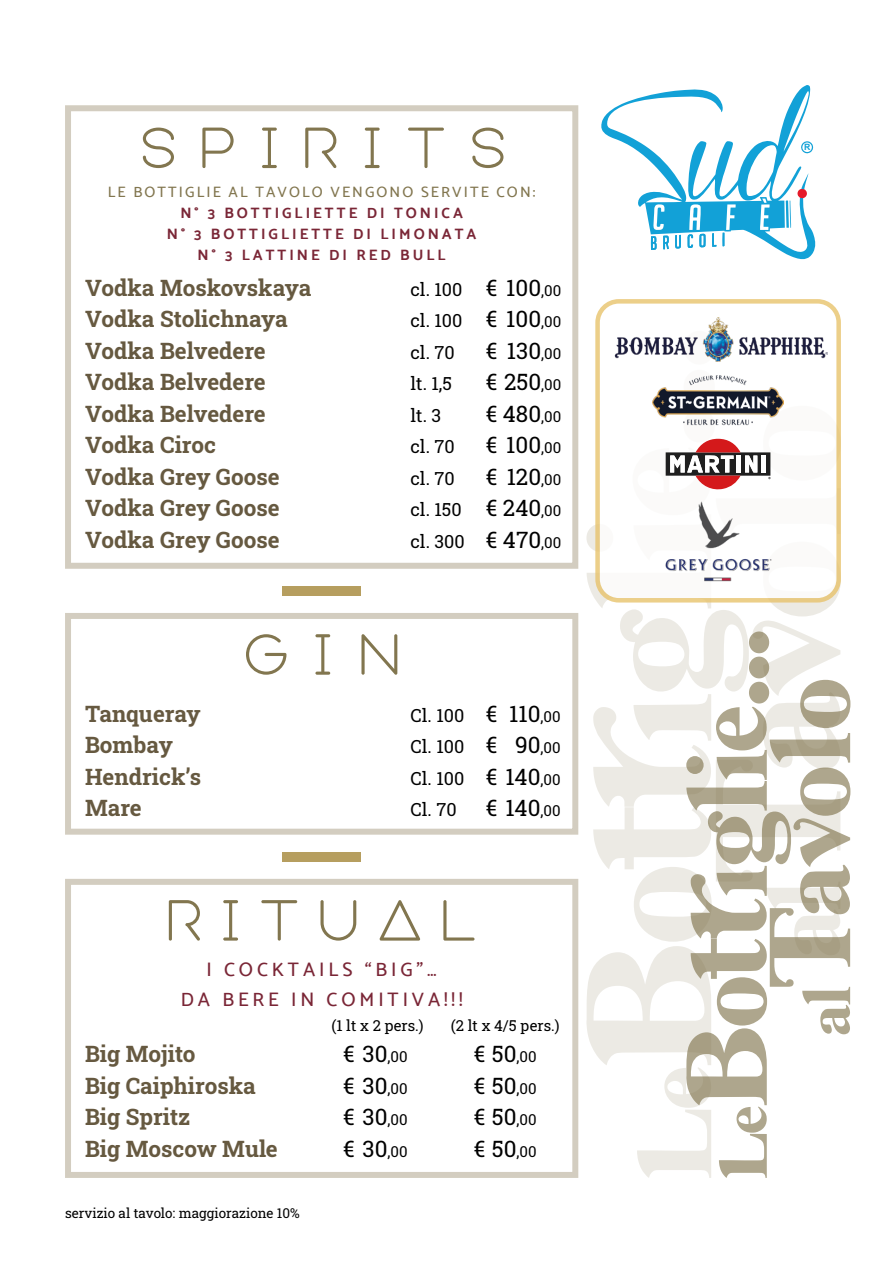
<style>
.page{position:relative;width:893px;height:1263px;background:#fff}
.page>*{position:absolute;margin:0;border:0;box-sizing:border-box;transform-origin:0 0}
.t1{font:700 22.5px "Roboto Slab";color:#665940}
.t2{font:22.5px "Roboto Slab";color:#000}
.t3{font:19.5px/30px "Mosk Medium 500";letter-spacing:.2em;color:#7a2636;text-align:center}
.t4{font:18px "Roboto Slab";color:#000}
.t5{font:15px/21px "Mosk Bold 700";letter-spacing:.2em;color:#7a2636;text-align:center}
.t6{font:15px "Mosk Medium 500";letter-spacing:.14em;color:#82764f}
.t7{font:15px "Roboto Slab";color:#000}
.t8{font:13.5px "Roboto Slab";color:#000}
.t9{font:700 8.7px "Arial";color:#12a1d7}
.s1{font-size:22.5px}
.s2{font-size:15px}
</style>
<div class="page">
<svg style="left:601px;top:85px;width:214px;height:174px"></svg>
<svg style="left:749px;top:955px;width:21px;height:223px"></svg>
<svg style="left:770px;top:684px;width:80px;height:350px"></svg>
<div style="left:282px;top:852px;width:79px;height:10px;background:#b69e5f"></div>
<div style="left:65px;top:613px;width:513px;height:222px;background:#fff;border:6px solid #bcb39e"></div>
<svg style="left:246px;top:634px;width:151px;height:41px"></svg>
<div style="left:282px;top:586px;width:79px;height:10px;background:#b69e5f"></div>
<div style="left:65px;top:879px;width:513px;height:299px;background:#fff;border:6px solid #bcb39e"></div>
<svg style="left:169px;top:900px;width:31px;height:41px"></svg>
<svg style="left:223px;top:900px;width:15px;height:41px"></svg>
<svg style="left:261px;top:900px;width:36px;height:40px"></svg>
<svg style="left:320px;top:900px;width:36px;height:41px"></svg>
<svg style="left:379px;top:900px;width:41px;height:41px"></svg>
<svg style="left:443px;top:900px;width:31px;height:41px"></svg>
<div style="left:65px;top:105px;width:513px;height:464px;background:#fff;border:6px solid #bcb39e"></div>
<svg style="left:143px;top:128px;width:31px;height:40px"></svg>
<svg style="left:202px;top:128px;width:32px;height:40px"></svg>
<svg style="left:262px;top:128px;width:15px;height:40px"></svg>
<svg style="left:305px;top:128px;width:32px;height:40px"></svg>
<svg style="left:365px;top:128px;width:15px;height:40px"></svg>
<svg style="left:408px;top:128px;width:36px;height:40px"></svg>
<svg style="left:472px;top:128px;width:31px;height:40px"></svg>
<svg style="left:586px;top:525px;width:163px;height:653px"></svg>
<svg style="left:716px;top:585px;width:125px;height:370px"></svg>
<div style="left:598px;top:301px;width:241px;height:299px;background:#fff;border-radius:21px"></div>
<div style="left:595px;top:299px;width:246px;height:303px;border:4px solid #e8c36c;border-radius:21px"></div>
<svg style="left:666px;top:439px;width:105px;height:51px"></svg>
<img style="left:614px;top:317px;width:213px;height:45px">
<img style="left:653px;top:375px;width:130px;height:51px">
<img style="left:665px;top:501px;width:107px;height:81px">
<p class="t6" style="left:108px;top:183px;width:429px">LE BOTTIGLIE AL TAVOLO VENGONO SERVITE CON:</p>
<p class="t5" style="left:167px;top:202px;width:311px">N° 3 BOTTIGLIETTE DI TONICA<br>N° 3 BOTTIGLIETTE DI LIMONATA<br>N° 3 LATTINE DI RED BULL</p>
<p class="t1" style="left:85px;top:272px;width:228px">Vodka Moskovskaya</p>
<p class="t4" style="left:411px;top:277px;width:152px">cl. 100 <span class="s1">€ 100</span><span class="s2">,00</span></p>
<p class="t1" style="left:85px;top:304px;width:204px">Vodka Stolichnaya</p>
<p class="t4" style="left:411px;top:308px;width:152px">cl. 100 <span class="s1">€ 100</span><span class="s2">,00</span></p>
<p class="t1" style="left:85px;top:335px;width:182px">Vodka Belvedere</p>
<p class="t4" style="left:411px;top:340px;width:46px">cl. 70</p>
<p class="t2" style="left:486px;top:335px;width:77px">€ 130<span class="s2">,00</span></p>
<p class="t1" style="left:85px;top:367px;width:182px">Vodka Belvedere</p>
<p class="t4" style="left:411px;top:371px;width:43px">lt. 1,5</p>
<p class="t2" style="left:486px;top:367px;width:77px">€ 250<span class="s2">,00</span></p>
<p class="t1" style="left:85px;top:398px;width:182px">Vodka Belvedere</p>
<p class="t4" style="left:411px;top:403px;width:32px">lt. 3</p>
<p class="t2" style="left:486px;top:398px;width:77px">€ 480<span class="s2">,00</span></p>
<p class="t1" style="left:85px;top:430px;width:133px">Vodka Ciroc</p>
<p class="t4" style="left:411px;top:434px;width:46px">cl. 70</p>
<p class="t2" style="left:486px;top:430px;width:77px">€ 100<span class="s2">,00</span></p>
<p class="t1" style="left:85px;top:461px;width:196px">Vodka Grey Goose</p>
<p class="t4" style="left:411px;top:466px;width:46px">cl. 70</p>
<p class="t2" style="left:486px;top:461px;width:77px">€ 120<span class="s2">,00</span></p>
<p class="t1" style="left:85px;top:493px;width:196px">Vodka Grey Goose</p>
<p class="t4" style="left:411px;top:497px;width:152px">cl. 150 <span class="s1">€ 240</span><span class="s2">,00</span></p>
<p class="t1" style="left:85px;top:524px;width:196px">Vodka Grey Goose</p>
<p class="t4" style="left:411px;top:529px;width:152px">cl. 300 <span class="s1">€ 470</span><span class="s2">,00</span></p>
<p class="t1" style="left:85px;top:698px;width:117px">Tanqueray</p>
<p class="t4" style="left:411px;top:703px;width:151px">Cl. 100 <span class="s1">€ 110</span><span class="s2">,00</span></p>
<p class="t1" style="left:85px;top:729px;width:89px">Bombay</p>
<p class="t4" style="left:411px;top:734px;width:151px">Cl. 100 <span class="s1">€ 90</span><span class="s2">,00</span></p>
<p class="t1" style="left:85px;top:761px;width:117px">Hendrick’s</p>
<p class="t4" style="left:411px;top:766px;width:151px">Cl. 100 <span class="s1">€ 140</span><span class="s2">,00</span></p>
<p class="t1" style="left:85px;top:792px;width:58px">Mare</p>
<p class="t4" style="left:411px;top:797px;width:48px">Cl. 70</p>
<p class="t2" style="left:486px;top:792px;width:76px">€ 140<span class="s2">,00</span></p>
<p class="t3" style="left:181px;top:954px;width:283px">I COCKTAILS “BIG”…<br>DA BERE IN COMITIVA!!!</p>
<p class="t7" style="left:331px;top:1015px;width:94px">(1 lt x 2 pers.)</p>
<p class="t7" style="left:451px;top:1015px;width:110px">(2 lt x 4/5 pers.)</p>
<p class="t1" style="left:85px;top:1039px;width:112px">Big Mojito</p>
<p class="t2" style="left:343px;top:1039px;width:66px">€ 30<span class="s2">,00</span></p>
<p class="t2" style="left:474px;top:1039px;width:64px">€ 50<span class="s2">,00</span></p>
<p class="t1" style="left:85px;top:1070px;width:172px">Big Caiphiroska</p>
<p class="t2" style="left:343px;top:1070px;width:66px">€ 30<span class="s2">,00</span></p>
<p class="t2" style="left:474px;top:1070px;width:64px">€ 50<span class="s2">,00</span></p>
<p class="t1" style="left:85px;top:1102px;width:107px">Big Spritz</p>
<p class="t2" style="left:343px;top:1102px;width:66px">€ 30<span class="s2">,00</span></p>
<p class="t2" style="left:474px;top:1102px;width:64px">€ 50<span class="s2">,00</span></p>
<p class="t1" style="left:85px;top:1133px;width:194px">Big Moscow Mule</p>
<p class="t2" style="left:343px;top:1133px;width:66px">€ 30<span class="s2">,00</span></p>
<p class="t2" style="left:474px;top:1133px;width:64px">€ 50<span class="s2">,00</span></p>
<p class="t8" style="left:65px;top:1203px;width:236px">servizio al tavolo: maggiorazione 10%</p>
<p class="t9" style="left:804px;top:141px;width:8px">R</p>
</div>
